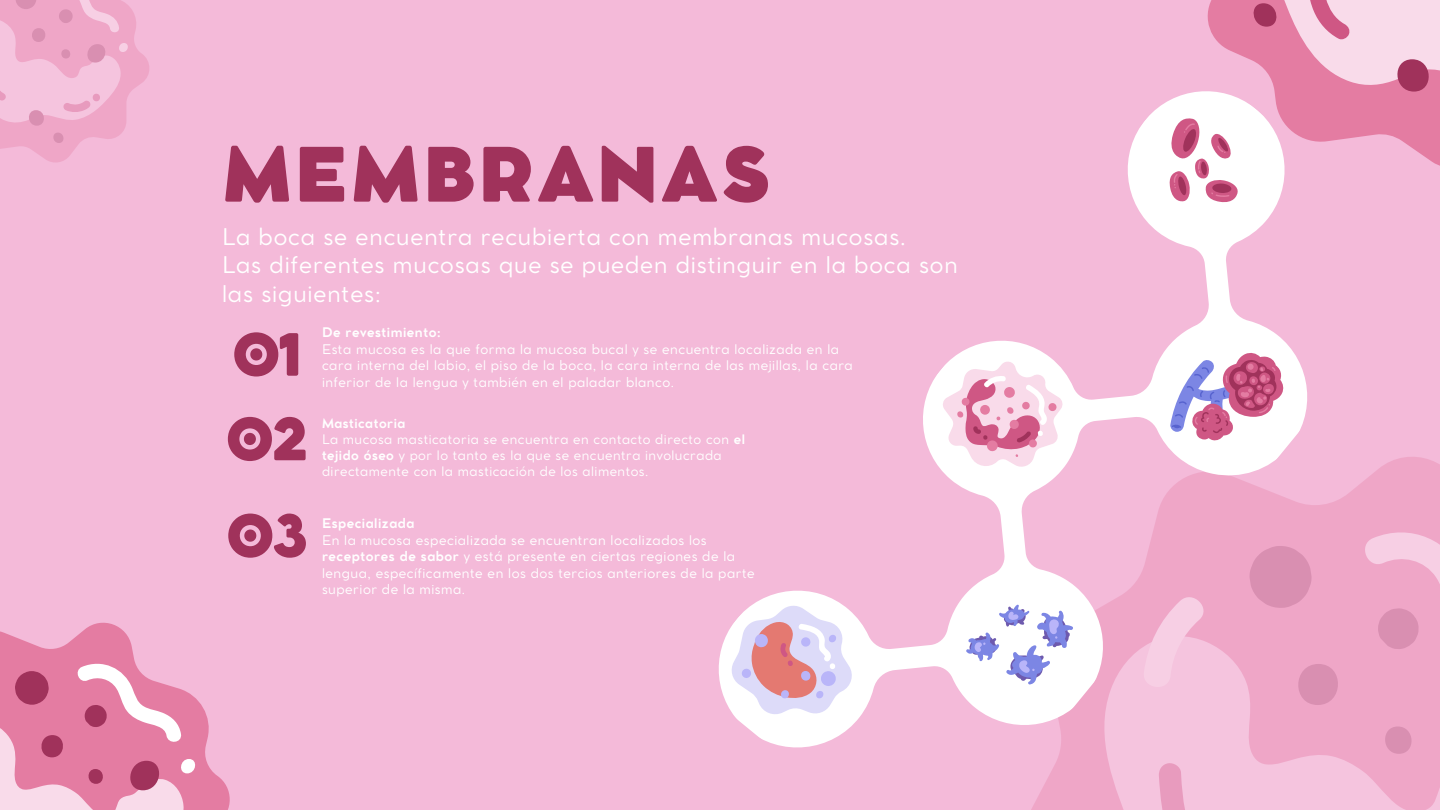
<style>
.page{position:relative;width:1440px;height:810px;background:#f4bad9}
.page>*{position:absolute;margin:0;border:0;box-sizing:border-box;transform-origin:0 0}
.t1{font:800 73.9px "Cocomat Pro";letter-spacing:.04em;color:#a0325b}
.t2{font:800 57.4px "Cocomat Pro";color:#a0325b}
.t3{font:22.7px/28.5px "Cocomat Pro";letter-spacing:.04em;color:#fff}
.t4{font:13.1px/16.5px "Cocomat Pro";letter-spacing:.04em;color:#fff}
.t5{font:700 13.1px "Cocomat Pro";letter-spacing:.04em;color:#fff}
.t6{font:12.9px/16.2px "Cocomat Pro";letter-spacing:.04em;color:#fff}
.s1{font-weight:700}
</style>
<div class="page">
<svg style="left:0;top:622px;width:230px;height:188px"></svg>
<svg style="left:1031px;top:457px;width:409px;height:353px;fill:#efa6c7"></svg>
<svg style="left:1077px;top:735px;width:363px;height:75px;fill:#f5c4de"></svg>
<svg style="left:1318px;top:523px;width:122px;height:212px;background:#eda7c7"></svg>
<svg style="left:0;top:0;width:149px;height:162px"></svg>
<svg style="left:718px;top:116px;width:600px;height:642px"></svg>
<svg style="left:730px;top:604px;width:125px;height:113px;background:#e8cfde"></svg>
<svg style="left:1149px;top:0;width:291px;height:222px"></svg>
<svg style="left:1170px;top:352px;width:114px;height:89px;background:#d5aac8"></svg>
<svg style="left:942px;top:360px;width:122px;height:109px;background:#f3cedd"></svg>
<svg style="left:966px;top:604px;width:108px;height:81px;background:#dbdcf5"></svg>
<h1 class="t1" style="left:222px;top:147px;width:550px">MEMBRANAS</h1>
<h3 class="t3" style="left:222px;top:224px;width:737px">La boca se encuentra recubierta con membranas mucosas.<br>Las diferentes mucosas que se pueden distinguir en la boca son las siguientes:</h3>
<h2 class="t2" style="left:232px;top:333px;width:71px">01</h2>
<h2 class="t2" style="left:226px;top:418px;width:84px">02</h2>
<h2 class="t2" style="left:226px;top:514px;width:83px">03</h2>
<p class="t5" style="left:322px;top:328px;width:120px">De revestimiento:</p>
<p class="t4" style="left:322px;top:342px;width:532px">Esta mucosa es la que forma la mucosa bucal y se encuentra localizada en la cara interna del labio, el piso de la boca, la cara interna de las mejillas, la cara</p>
<p class="t4" style="left:322px;top:375px;width:354px">inferior de la lengua y también en el paladar blanco.</p>
<p class="t6" style="left:322px;top:416px;width:425px"><span class="s1">Masticatoria<br></span>La mucosa masticatoria se encuentra en contacto directo con <span class="s1">el tejido óseo</span> y por lo tanto es la que se encuentra involucrada</p>
<p class="t6" style="left:322px;top:465px;width:328px">directamente con la masticación de los alimentos.</p>
<p class="t5" style="left:322px;top:519px;width:94px">Especializada</p>
<p class="t4" style="left:322px;top:533px;width:434px">En la mucosa especializada se encuentran localizados los <span class="s1">receptores de sabor</span> y está presente en ciertas regiones de la lengua, específicamente en los dos tercios anteriores de la parte superior de la misma.</p>
</div>
